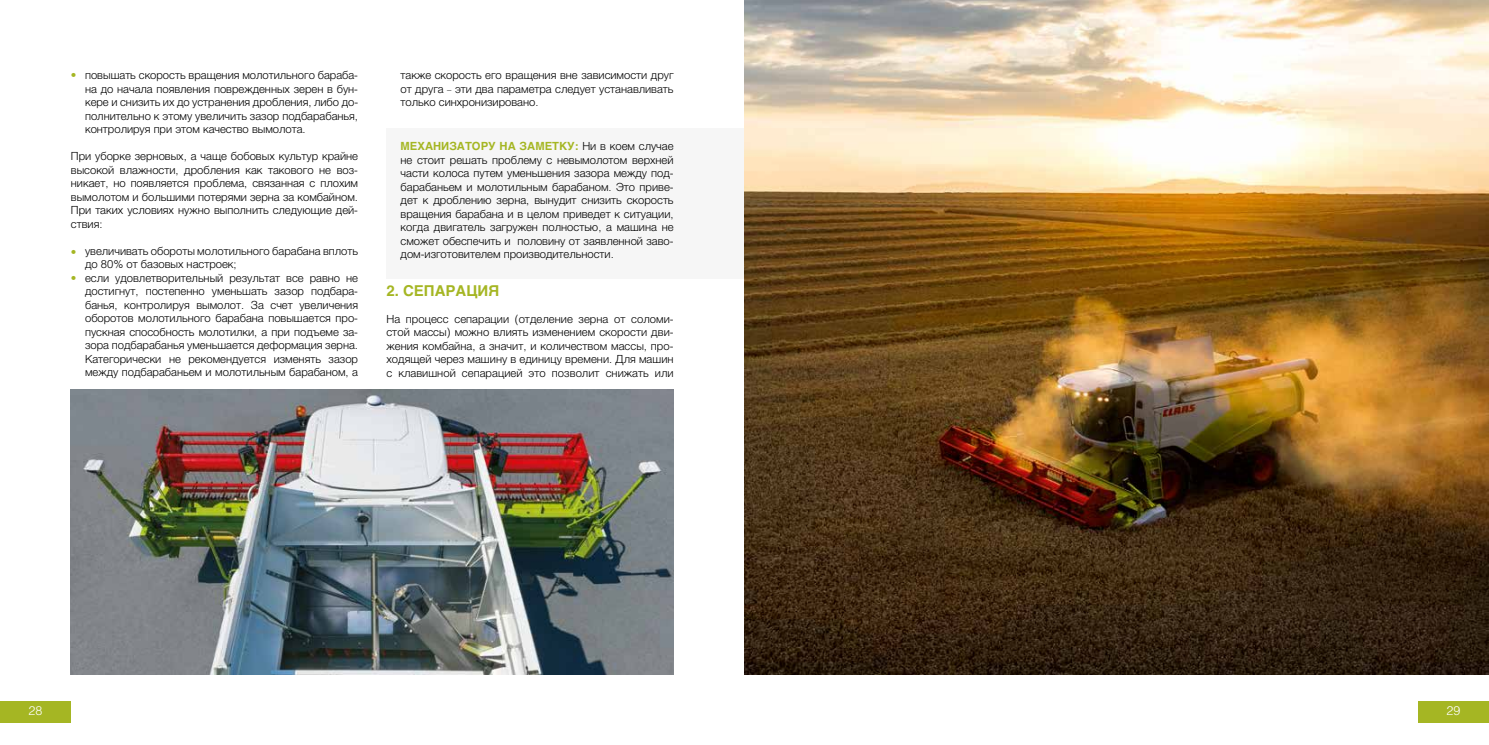
<style>
.page{position:relative;width:1489px;height:745px;background:#fff}
.page>*{position:absolute;margin:0;border:0;box-sizing:border-box;transform-origin:0 0}
.t1{font:700 15px "Helvetica";color:#a5b623}
.t2{font:300 12.5px "Helvetica";color:#fff}
.t3{font:300 11.25px/13.5px "Helvetica";color:#000;text-align:justify}
.t4{font:300 11.25px "Helvetica";color:#a5b623}
.s1{font-size:8.75px}
.s2{font-weight:700;color:#a5b623}
</style>
<div class="page">
<div style="left:0;top:700px;width:71px;height:22px;background:#a5b623"></div>
<div style="left:1417px;top:700px;width:71px;height:22px;background:#a5b623"></div>
<div style="left:386px;top:128px;width:358px;height:150px;background:#f6f6f6"></div>
<img style="left:71px;top:389px;width:602px;height:284px">
<img style="left:744px;top:0;width:744px;height:673px">
<p class="t3" style="left:85px;top:67px;width:274px">повышать скорость вращения молотильного бараба&shy;на до начала появления поврежденных зерен в бун&shy;кере и снизить их до устранения дробления, либо до&shy;полнительно к этому увеличить зазор подбарабанья, контролируя при этом качество вымолота.</p>
<p class="t3" style="left:71px;top:148px;width:289px">При уборке зерновых, а чаще бобовых культур крайне высокой влажности, дробления как такового не воз&shy;никает, но появляется проблема, связанная с плохим вымолотом и большими потерями зерна за комбайном.<br>При таких условиях нужно выполнить следующие дей&shy;ствия:</p>
<p class="t3" style="left:85px;top:243px;width:274px;text-align:left">увеличивать обороты молотильного барабана вплоть до 80% от базовых настроек;<br>если удовлетворительный результат все равно не достигнут, постепенно уменьшать зазор подбара&shy;банья, контролируя вымолот. За счет увеличения оборотов молотильного барабана повышается про&shy;пускная способность молотилки, а при подъеме за&shy;зора подбарабанья уменьшается деформация зерна.<br>Категорически не рекомендуется изменять зазор между подбарабаньем и молотильным барабаном, а</p>
<p class="t4" style="left:71px;top:65px;width:7px">•</p>
<p class="t4" style="left:71px;top:242px;width:7px">•</p>
<p class="t4" style="left:71px;top:268px;width:7px">•</p>
<p class="t3" style="left:400px;top:67px;width:274px">также скорость его вращения вне зависимости друг от друга <span class="s1">–</span> эти два параметра следует устанавливать только синхронизировано.</p>
<p class="t3" style="left:400px;top:139px;width:274px"><span class="s2">МЕХАНИЗАТОРУ НА ЗАМЕТКУ:</span> Ни в коем случае не стоит решать проблему с невымолотом верхней части колоса путем уменьшения зазора между под&shy;барабаньем и молотильным барабаном. Это приве&shy;дет к дроблению зерна, вынудит снизить скорость вращения барабана и в целом приведет к ситуации, когда двигатель загружен полностью, а машина не сможет обеспечить и половину от заявленной заво&shy;дом-изготовителем производительности.</p>
<h1 class="t1" style="left:386px;top:278px;width:114px">2. СЕПАРАЦИЯ</h1>
<p class="t3" style="left:386px;top:311px;width:289px">На процесс сепарации (отделение зерна от соломи&shy;стой массы) можно влиять изменением скорости дви&shy;жения комбайна, а значит, и количеством массы, про&shy;ходящей через машину в единицу времени. Для машин с клавишной сепарацией это позволит снижать или</p>
<p class="t2" style="left:29px;top:699px;width:15px">28</p>
<p class="t2" style="left:1446px;top:699px;width:15px">29</p>
</div>
